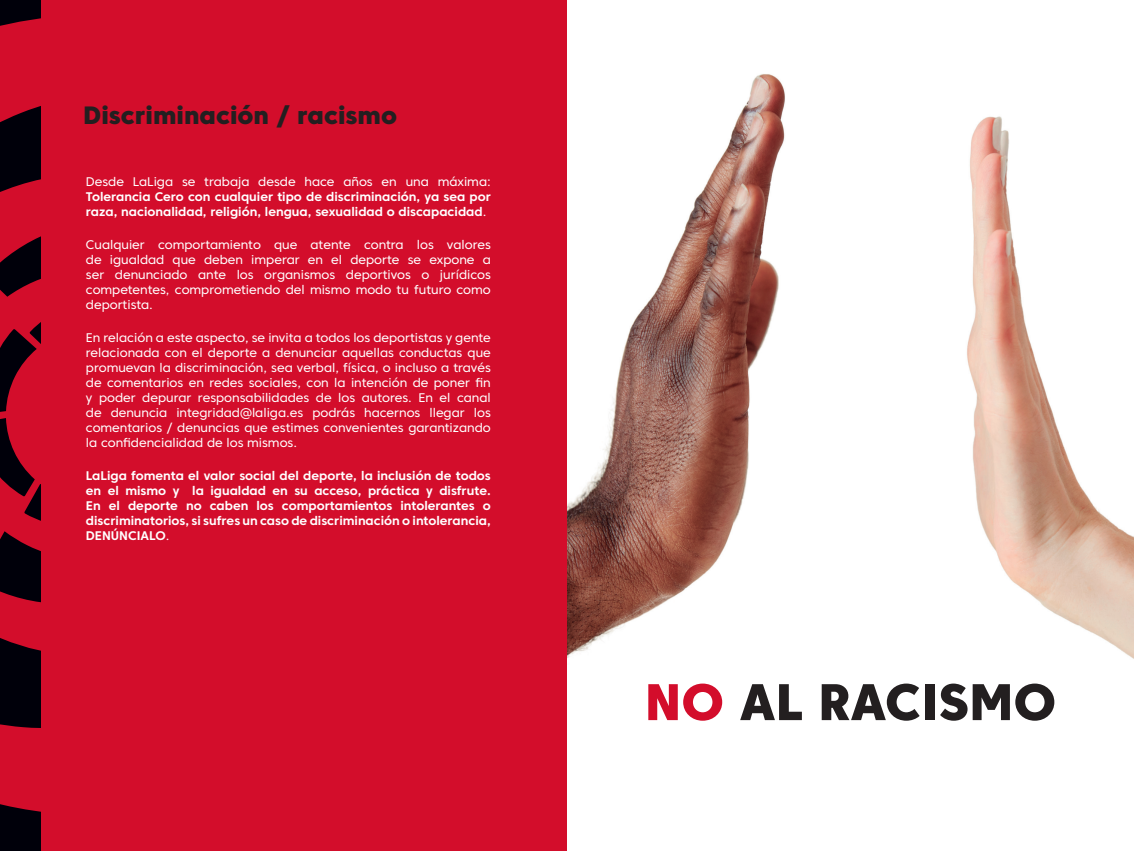
<style>
.page{position:relative;width:1134px;height:851px;background:#fff}
.page>*{position:absolute;margin:0;border:0;box-sizing:border-box;transform-origin:0 0}
.Titulos_a_36{font:800 51.25px "Core Sans C 85";color:#231f20}
.Titulos_a_36-2{font:800 25px "Core Sans C 85";color:#231f20}
.Cuerpo_de_texto{font:12.5px/15px "Core Sans C 45";color:#fff;text-align:justify}
.Cuerpo_de_texto-2{font:700 12.5px/15px "Core Sans C 65";color:#fff;text-align:justify}
.s1{font-family:"Core Sans C 45";font-weight:400}
.s2{color:#d30d2b}
</style>
<div class="page">
<img style="left:567px;top:74px;width:567px;height:585px">
<div style="left:0;top:0;width:567px;height:850px;background:#d30d2b"></div>
<svg style="left:0;top:0;width:40px;height:850px"></svg>
<p class="Titulos_a_36-2" style="left:83px;top:100px;width:315px">Discriminación / racismo</p>
<p class="Cuerpo_de_texto-2" style="left:86px;top:174px;width:406px"><span class="s1">Desde LaLiga se trabaja desde hace años en una máxima:<br></span>Tolerancia Cero con cualquier tipo de discriminación, ya sea por raza, nacionalidad, religión, lengua, sexualidad o discapacidad<span class="s1">.</span></p>
<p class="Cuerpo_de_texto" style="left:86px;top:237px;width:406px">Cualquier comportamiento que atente contra los valores de igualdad que deben imperar en el deporte se expone a ser denunciado ante los organismos deportivos o jurídicos competentes, comprometiendo del mismo modo tu futuro como deportista.</p>
<p class="Cuerpo_de_texto" style="left:86px;top:330px;width:406px">En relación a este aspecto, se invita a todos los deportistas y gente relacionada con el deporte a denunciar aquellas conductas que promuevan la discriminación, sea verbal, física, o incluso a través de comentarios en redes sociales, con la intención de poner fin y poder depurar responsabilidades de los autores. En el canal de denuncia integridad@laliga.es podrás hacernos llegar los comentarios / denuncias que estimes convenientes garantizando la confidencialidad de los mismos.</p>
<p class="Cuerpo_de_texto-2" style="left:86px;top:467px;width:406px">LaLiga fomenta el valor social del deporte, la inclusión de todos en el mismo y la igualdad en su acceso, práctica y disfrute.<br>En el deporte no caben los comportamientos intolerantes o discriminatorios, si sufres un caso de discriminación o intolerancia, DENÚNCIALO<span class="s1">.</span></p>
<p class="Titulos_a_36" style="left:645px;top:670px;width:413px"><span class="s2">NO</span> AL RACISMO</p>
</div>
